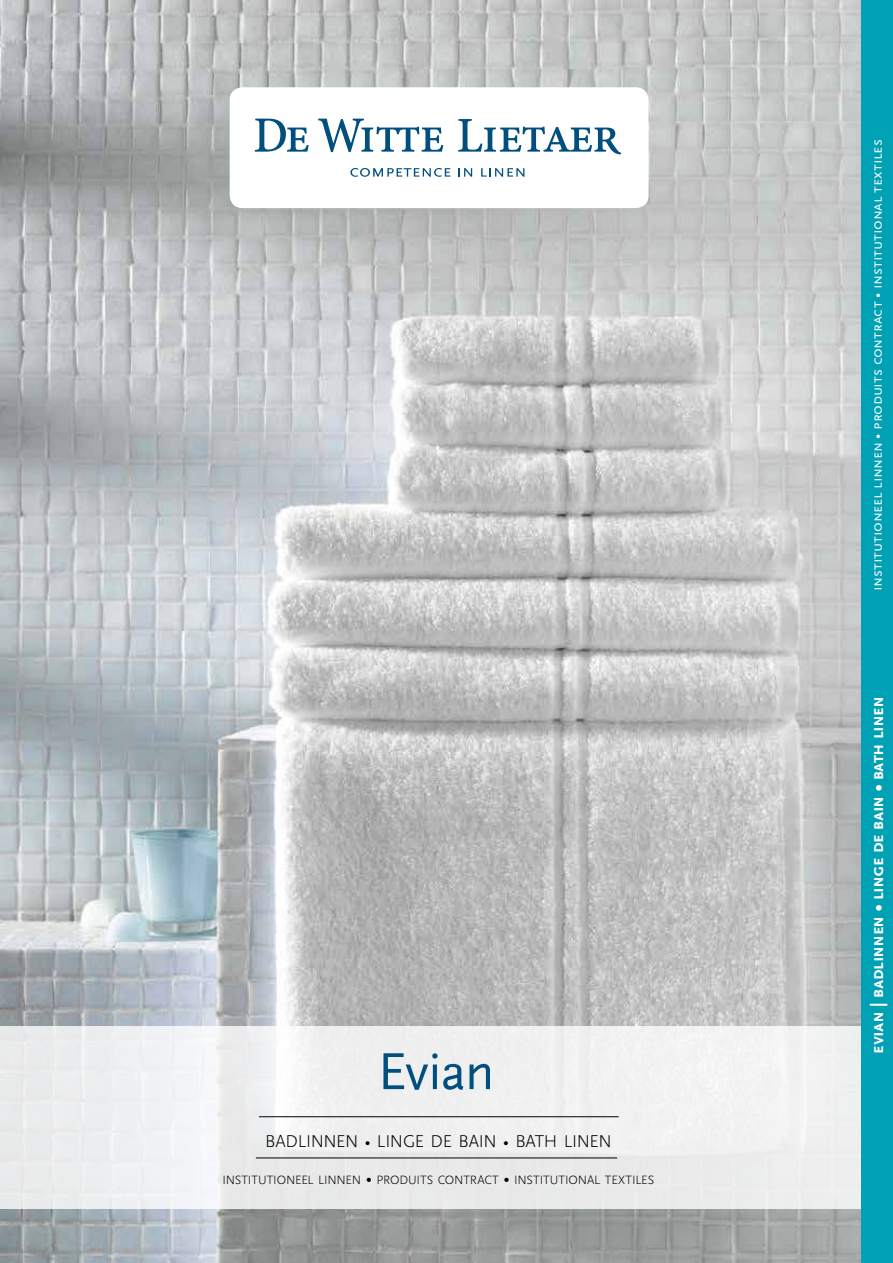
<style>
.page{position:relative;width:893px;height:1263px;background:#fff}
.page>*{position:absolute;margin:0;border:0;box-sizing:border-box;transform-origin:0 0}
.t1{font:54.3px "Scala Sans OT";color:#004f7e}
.t2{font:700 18px "Scala Sans OT";letter-spacing:-.03em;color:#fff}
.t3{font:300 17.85px "Scala Sans OT";letter-spacing:-.015em;color:#000}
.t4{font:15px "Scala Sans OT";letter-spacing:-.01em;color:#fff}
.t5{font:300 12.6px "Scala Sans OT";letter-spacing:-.01em;color:#000}
.s1{font-weight:400;font-size:16.5px}
.s2{font-weight:400;font-size:18px}
</style>
<div class="page">
<img style="left:1px;top:0;width:861px;height:1263px">
<div style="left:0;top:1026px;width:861px;height:183px;background:#efeff0"></div>
<div style="left:862px;top:0;width:31px;height:1263px;background:#00a1b4"></div>
<hr style="left:259px;top:1116px;width:360px;height:1px;background:#000">
<hr style="left:256px;top:1157px;width:361px;height:1px;background:#000">
<div style="left:230px;top:87px;width:419px;height:121px;background:#fff;border-radius:13px"></div>
<svg style="left:255px;top:119px;width:54px;height:33px"></svg>
<svg style="left:318px;top:119px;width:125px;height:33px"></svg>
<svg style="left:458px;top:119px;width:163px;height:35px"></svg>
<svg style="left:350px;top:168px;width:100px;height:9px"></svg>
<svg style="left:458px;top:168px;width:14px;height:9px"></svg>
<svg style="left:481px;top:168px;width:43px;height:9px"></svg>
<h1 class="t1" style="left:378px;top:1042px;width:118px">Evian</h1>
<p class="t3" style="left:265px;top:1131px;width:348px">BADLINNEN <span class="s1">•</span> LINGE DE BAIN <span class="s1">•</span> BATH LINEN</p>
<p class="t5" style="left:222px;top:1173px;width:433px">INSTITUTIONEEL LINNEN <span class="s2">•</span> PRODUITS CONTRACT <span class="s2">•</span> INSTITUTIONAL TEXTILES</p>
<p class="t4" style="left:869px;top:591px;width:453px;rotate:-90deg">institutioneel linnen • produits contract • institutional textiles</p>
<p class="t2" style="left:867px;top:1054px;width:359px;rotate:-90deg">evian | badlinnen • linge de bain • bath linen</p>
</div>
